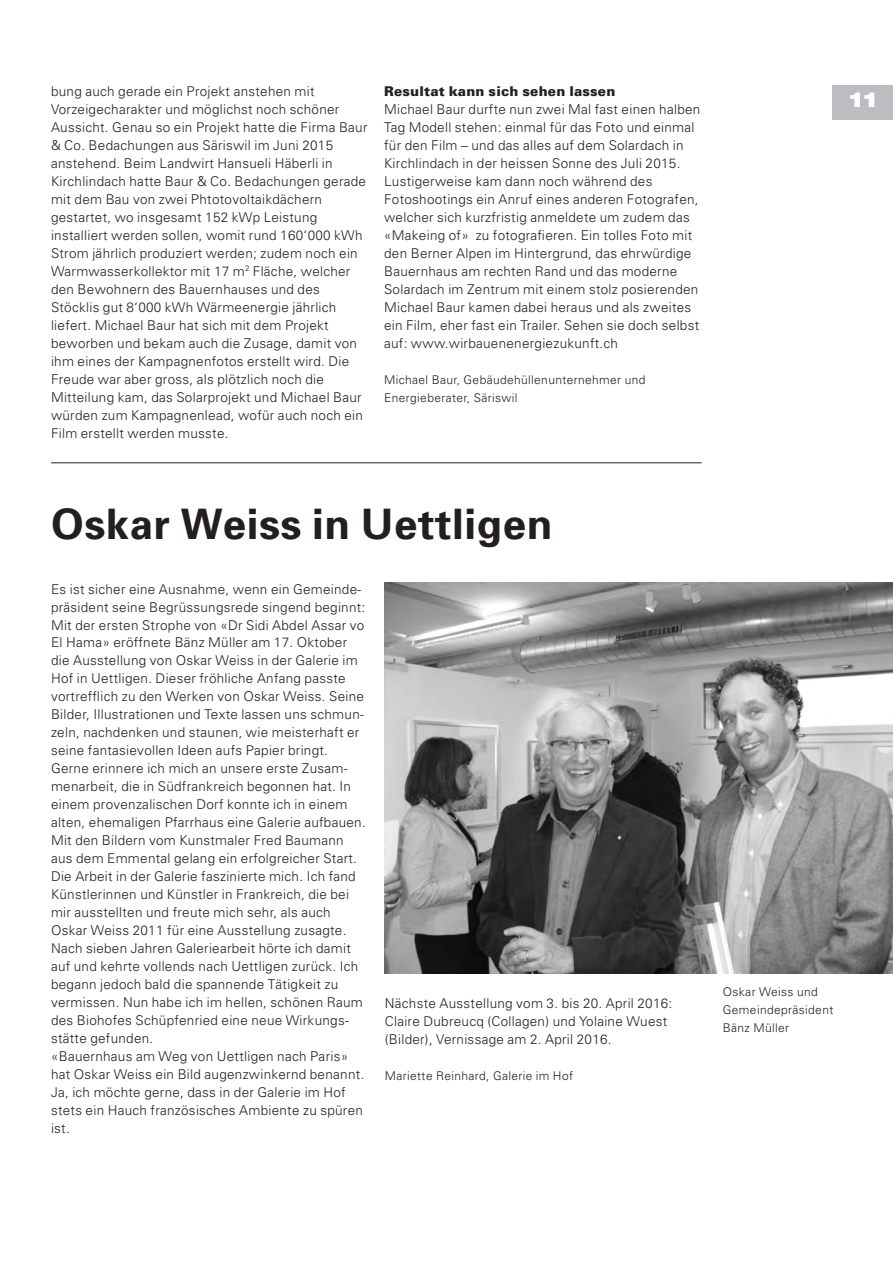
<style>
.page{position:relative;width:893px;height:1263px;background:#fff}
.page>*{position:absolute;margin:0;border:0;box-sizing:border-box;transform-origin:0 0}
.t1{font:700 42px "Univers";letter-spacing:.015em;color:#231f20}
.t2{font:900 expanded 21px "Helvetica Neue LT Com";color:#fff}
.t3{font:300 13.5px/18px "Univers";letter-spacing:.02em;color:#231f20}
.t4{font:900 13.5px "Univers";letter-spacing:.015em;color:#231f20}
.t5{font:300 12px/18px "Univers";letter-spacing:.03em;color:#231f20}
</style>
<div class="page">
<div style="left:832px;top:85px;width:61px;height:35px;background:#bcbdc0"></div>
<hr style="left:51px;top:463px;width:651px;height:1px;background:#231f20">
<img style="left:384px;top:583px;width:509px;height:391px">
<p class="t3" style="left:51px;top:82px;width:318px">bung auch gerade ein Projekt anstehen mit Vorzeigecharakter und möglichst noch schöner Aussicht. Genau so ein Projekt hatte die Firma Baur &amp; Co. Bedachungen aus Säriswil im Juni 2015 anstehend. Beim Landwirt Hansueli Häberli in Kirchlindach hatte Baur &amp; Co. Bedachungen gerade mit dem Bau von zwei Phtotovoltaikdächern gestartet, wo insgesamt 152 kWp Leistung installiert werden sollen, womit rund 160‘000 kWh Strom jährlich produziert werden; zudem noch ein Warmwasserkollektor mit 17 m<sup>2</sup> Fläche, welcher den Bewohnern des Bauernhauses und des Stöcklis gut 8‘000 kWh Wärmeenergie jährlich liefert. Michael Baur hat sich mit dem Projekt beworben und bekam auch die Zusage, damit von ihm eines der Kampagnenfotos erstellt wird. Die Freude war aber gross, als plötzlich noch die Mitteilung kam, das Solarprojekt und Michael Baur würden zum Kampagnenlead, wofür auch noch ein Film erstellt werden musste.</p>
<p class="t4" style="left:384px;top:82px;width:233px">Resultat kann sich sehen lassen</p>
<p class="t3" style="left:384px;top:99px;width:318px">Michael Baur durfte nun zwei Mal fast einen halben Tag Modell stehen: einmal für das Foto und einmal für den Film – und das alles auf dem Solardach in Kirchlindach in der heissen Sonne des Juli 2015.<br>Lustigerweise kam dann noch während des Fotoshootings ein Anruf eines anderen Fotografen, welcher sich kurzfristig anmeldete um zudem das «Makeing of» zu fotografieren. Ein tolles Foto mit den Berner Alpen im Hintergrund, das ehrwürdige Bauernhaus am rechten Rand und das moderne Solardach im Zentrum mit einem stolz posierenden Michael Baur kamen dabei heraus und als zweites ein Film, eher fast ein Trailer. Sehen sie doch selbst auf: www.wirbauenenergiezukunft.ch</p>
<p class="t5" style="left:384px;top:370px;width:263px">Michael Baur, Gebäudehüllenunternehmer und<br>Energieberater, Säriswil</p>
<h2 class="t2" style="left:849px;top:86px;width:30px">11</h2>
<h1 class="t1" style="left:51px;top:497px;width:503px">Oskar Weiss in Uettligen</h1>
<p class="t3" style="left:51px;top:579px;width:316px">Es ist sicher eine Ausnahme, wenn ein Gemeinde&shy;präsident seine Begrüssungsrede singend beginnt:<br>Mit der ersten Strophe von «Dr Sidi Abdel Assar vo El Hama» eröffnete Bänz Müller am 17. Oktober die Ausstellung von Oskar Weiss in der Galerie im Hof in Uettligen. Dieser fröhliche Anfang passte vortrefflich zu den Werken von Oskar Weiss. Seine Bilder, Illustrationen und Texte lassen uns schmun&shy;zeln, nachdenken und staunen, wie meisterhaft er seine fantasievollen Ideen aufs Papier bringt.<br>Gerne erinnere ich mich an unsere erste Zusam&shy;menarbeit, die in Südfrankreich begonnen hat. In einem provenzalischen Dorf konnte ich in einem alten, ehemaligen Pfarrhaus eine Galerie aufbauen.<br>Mit den Bildern vom Kunstmaler Fred Baumann aus dem Emmental gelang ein erfolgreicher Start.<br>Die Arbeit in der Galerie faszinierte mich. Ich fand Künstlerinnen und Künstler in Frankreich, die bei mir ausstellten und freute mich sehr, als auch Oskar Weiss 2011 für eine Ausstellung zusagte.<br>Nach sieben Jahren Galeriearbeit hörte ich damit auf und kehrte vollends nach Uettligen zurück. Ich begann jedoch bald die spannende Tätigkeit zu vermissen. Nun habe ich im hellen, schönen Raum des Biohofes Schüpfenried eine neue Wirkungs&shy;stätte gefunden.<br>«Bauernhaus am Weg von Uettligen nach Paris» hat Oskar Weiss ein Bild augenzwinkernd benannt.<br>Ja, ich möchte gerne, dass in der Galerie im Hof stets ein Hauch französisches Ambiente zu spüren ist.</p>
<p class="t3" style="left:385px;top:994px;width:289px">Nächste Ausstellung vom 3. bis 20. April 2016:<br>Claire Dubreucq (Collagen) und Yolaine Wuest (Bilder), Vernissage am 2. April 2016.</p>
<p class="t5" style="left:385px;top:1066px;width:190px">Mariette Reinhard, Galerie im Hof</p>
<p class="t5" style="left:723px;top:983px;width:112px">Oskar Weiss und<br>Gemeindepräsident<br>Bänz Müller</p>
</div>
